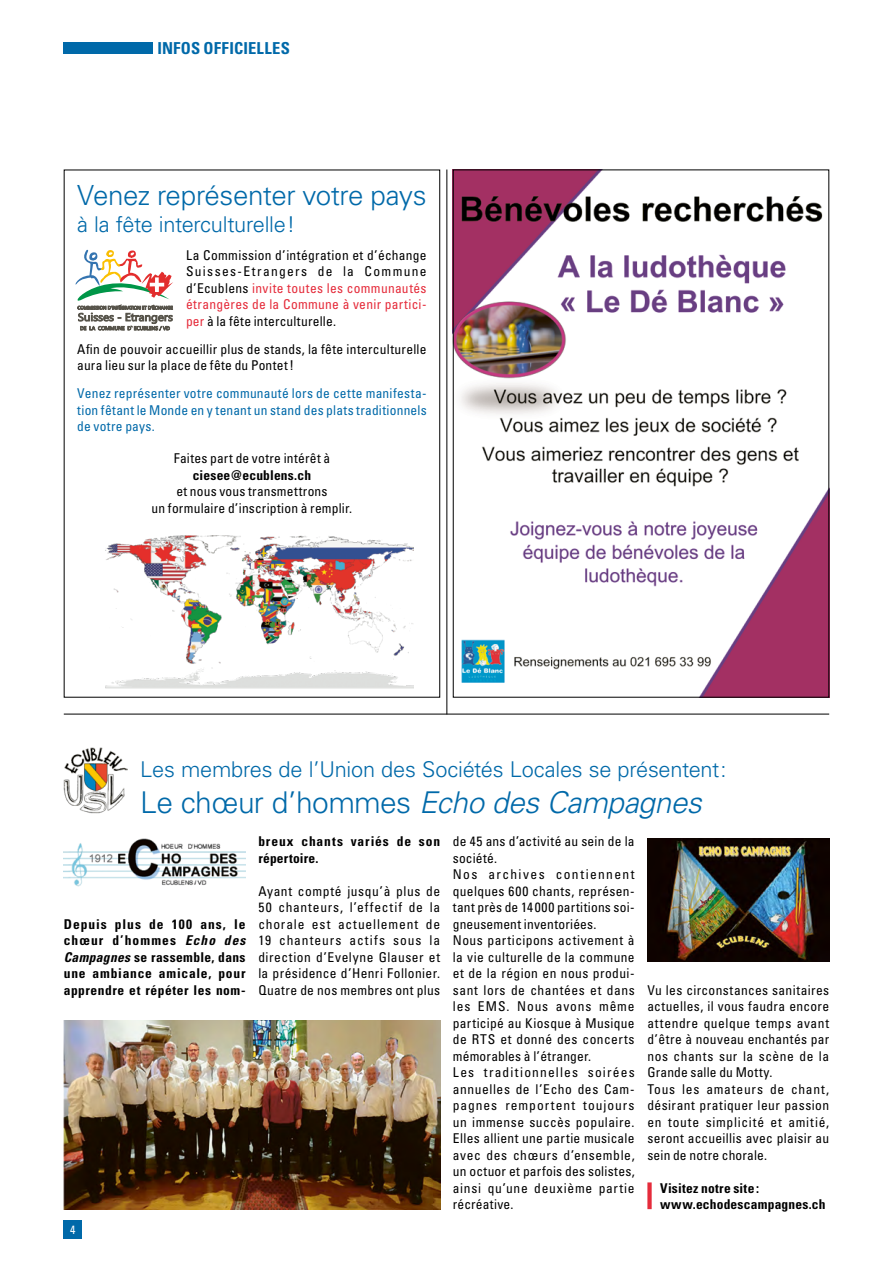
<style>
.page{position:relative;width:893px;height:1263px;background:#fff}
.page>*{position:absolute;margin:0;border:0;box-sizing:border-box;transform-origin:0 0}
.t1{font:italic 300 30px "Univers";letter-spacing:-.015em;color:#0069a9}
.t2{font:300 27.75px "Univers";letter-spacing:-.015em;color:#0069a9}
.t3{font:300 21.75px "Univers";letter-spacing:-.01em;color:#0069a9}
.t4{font:700 condensed 16.5px "Univers";letter-spacing:.01em;color:#0069a9}
.t5{font:condensed 13.5px/16.5px "Univers";letter-spacing:.03em;color:#000}
.t6{font:condensed 13.5px/16.5px "Univers";letter-spacing:.015em;color:#0069a9;text-align:justify}
.t7{font:700 condensed 13.5px/16.5px "Univers";letter-spacing:.035em;color:#000;text-align:justify}
.t8{font:700 condensed 13.5px/16.5px "Univers";letter-spacing:.015em;color:#000}
.t9{font:700 condensed 13.5px/16.5px "Univers";letter-spacing:.065em;color:#000}
.t10{font:700 condensed 13.5px "Univers";letter-spacing:.01em;color:#000}
.t11{font:condensed 12px "Univers";color:#fff}
.s1{color:#e52c3b}
.s2{font-style:normal}
.s3{font-style:italic}
</style>
<div class="page">
<div style="left:64px;top:1220px;width:18px;height:19px;background:#0069a9"></div>
<hr style="left:64px;top:714px;width:765px;height:1px;background:#000">
<hr style="left:446px;top:170px;width:1px;height:544px;background:#000">
<div style="left:64px;top:42px;width:89px;height:12px;background:#0069a9"></div>
<div style="left:647px;top:1182px;width:5px;height:27px;background:#e52c3b"></div>
<img style="left:64px;top:1020px;width:376px;height:189px">
<img style="left:64px;top:747px;width:63px;height:66px">
<img style="left:647px;top:838px;width:182px;height:124px">
<img style="left:64px;top:838px;width:182px;height:49px">
<img style="left:105px;top:535px;width:309px;height:154px">
<svg style="left:75px;top:250px;width:98px;height:81px"></svg>
<img style="left:455px;top:172px;width:372px;height:524px">
<p class="t4" style="left:157px;top:38px;width:134px">INFOS OFFICIELLES</p>
<h2 class="t2" style="left:77px;top:179px;width:351px">Venez représenter votre pays</h2>
<h3 class="t3" style="left:77px;top:211px;width:219px">à la fête interculturelle!</h3>
<p class="t5" style="left:186px;top:247px;width:242px;text-align:justify">La Commission d’intégration et d’échange Suisses-Etrangers de la Commune d’Ecublens <span class="s1">invite toutes les communautés étrangères de la Commune à venir partici‑ per</span> à la fête interculturelle.</p>
<p class="t5" style="left:77px;top:340px;width:351px">Afin de pouvoir accueillir plus de stands, la fête interculturelle aura lieu sur la place de fête du Pontet!</p>
<p class="t6" style="left:77px;top:385px;width:351px">Venez représenter votre communauté lors de cette manifesta‑ tion fêtant le Monde en y tenant un stand des plats traditionnels de votre pays.</p>
<p class="t5" style="left:174px;top:450px;width:158px">Faites part de votre intérêt à</p>
<p class="t10" style="left:193px;top:467px;width:120px">ciesee@ecublens.ch</p>
<p class="t5" style="left:152px;top:483px;width:202px;text-align:center">et nous vous transmettrons<br>un formulaire d’inscription à remplir.</p>
<h3 class="t3" style="left:140px;top:756px;width:588px">Les membres de l’Union des Sociétés Locales se présentent:</h3>
<h1 class="t1" style="left:140px;top:784px;width:563px"><span class="s2">Le chœur d’hommes</span> Echo des Campagnes</h1>
<p class="t7" style="left:64px;top:915px;width:183px">Depuis plus de 100 ans, le chœur d’hommes <span class="s3">Echo des Campagnes</span> se rassemble, dans une ambiance amicale, pour apprendre et répéter les nom-</p>
<p class="t9" style="left:258px;top:833px;width:183px">breux chants variés de son répertoire.</p>
<p class="t5" style="left:258px;top:882px;width:183px;text-align:justify">Ayant compté jusqu’à plus de 50 chanteurs, l’effectif de la chorale est actuellement de 19 chanteurs actifs sous la direction d’Evelyne Glauser et la présidence d’Henri Follonier.<br>Quatre de nos membres ont plus</p>
<p class="t11" style="left:70px;top:1222px;width:7px">4</p>
<p class="t5" style="left:453px;top:833px;width:183px">de 45 ans d’activité au sein de la société.<br>Nos archives contiennent quelques 600 chants, représen‑ tant près de 14000 partitions soi‑ gneusement inventoriées.<br>Nous participons activement à la vie culturelle de la commune et de la région en nous produi‑ sant lors de chantées et dans les EMS. Nous avons même participé au Kiosque à Musique de RTS et donné des concerts mémorables à l’étranger.<br>Les traditionnelles soirées annuelles de l’Echo des Cam‑ pagnes remportent toujours un immense succès populaire.<br>Elles allient une partie musicale avec des chœurs d’ensemble, un octuor et parfois des solistes, ainsi qu’une deuxième partie récréative.</p>
<p class="t5" style="left:647px;top:981px;width:183px">Vu les circonstances sanitaires actuelles, il vous faudra encore attendre quelque temps avant d’être à nouveau enchantés par nos chants sur la scène de la<br>Grande salle du Motty.<br>Tous les amateurs de chant, désirant pratiquer leur passion en toute simplicité et amitié, seront accueillis avec plaisir au sein de notre chorale.</p>
<p class="t8" style="left:660px;top:1179px;width:167px">Visitez notre site: www.echodescampagnes.ch</p>
</div>
